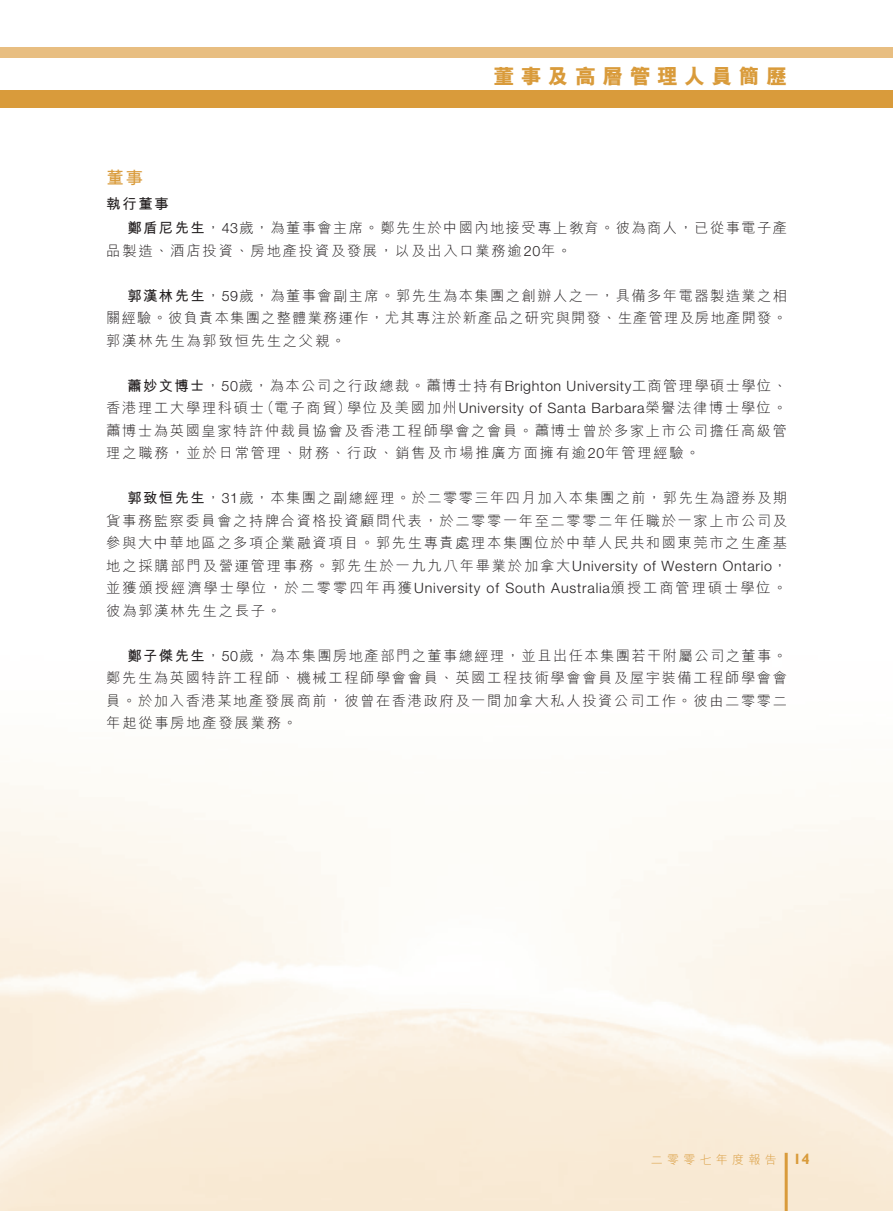
<style>
.page{position:relative;width:893px;height:1211px;background:#fff}
.page>*{position:absolute;margin:0;border:0;box-sizing:border-box;transform-origin:0 0}
.t1{font:800 21px "M Hei";letter-spacing:.295em;color:#d99b3b}
.t2{font:700 17.25px "M Hei";color:#d99b3b}
.t3{font:300 14.25px/22.5px "M Hei";letter-spacing:.125em;color:#231f20;text-align:justify}
.t4{font:300 14.25px/24.6px "M Hei";letter-spacing:.1em;color:#231f20}
.t5{font:300 12px "M Hei";letter-spacing:.355em;color:#d99b3b}
.s1{font-weight:700}
.s2{font-family:"Helvetica Neue"}
.s3{font-family:"Gill Sans";font-weight:700;font-size:15px}
</style>
<div class="page">
<img style="left:0;top:783px;width:892px;height:427px">
<div style="left:0;top:90px;width:892px;height:17px;background:#d99b3b"></div>
<div style="left:0;top:48px;width:892px;height:10px;background:#e8be81"></div>
<hr style="left:784px;top:1152px;width:3px;height:58px;background:#d99b3b">
<h1 class="t1" style="left:493px;top:68px;width:295px">董事及高層管理人員簡歷</h1>
<p class="t2" style="left:106px;top:171px;width:38px">董事</p>
<p class="t4" style="left:128px;top:193px;width:661px;text-indent:-21px"><span class="s1">執行董事<br>鄭盾尼先生</span>，<span class="s2">43</span>歲，為董事會主席。鄭先生於中國內地接受專上教育。彼為商人，已從事電子產</p>
<p class="t3" style="left:106px;top:241px;width:466px">品製造、酒店投資、房地產投資及發展，以及出入口業務逾<span class="s2">20</span>年。</p>
<p class="t3" style="left:106px;top:286px;width:682px;text-indent:21px"><span class="s1">郭漢林先生</span>，<span class="s2">59</span>歲，為董事會副主席。郭先生為本集團之創辦人之一，具備多年電器製造業之相關經驗。彼負責本集團之整體業務運作，尤其專注於新產品之研究與開發、生產管理及房地產開發。郭漢林先生為郭致囱先生之父親。</p>
<p class="t3" style="left:106px;top:376px;width:682px;text-indent:21px"><span class="s1">蕭妙文博士</span>，<span class="s2">50</span>歲，為本公司之行政總裁。蕭博士持有<span class="s2">Brighton University</span>工商管理學碩士學位、香港理工大學理科碩士（電子商貿）學位及美國加州<span class="s2">University of Santa Barbara</span>榮譽法律博士學位。蕭博士為英國皇家特許仲裁員協會及香港工程師學會之會員。蕭博士曾於多家上市公司擔任高級管理之職務，並於日常管理、財務、行政、銷售及市場推廣方面擁有逾<span class="s2">20</span>年管理經驗。</p>
<p class="t3" style="left:106px;top:488px;width:682px;text-indent:21px"><span class="s1">郭致囱先生</span>，<span class="s2">31</span>歲，本集團之副總經理。於二零零三年四月加入本集團之前，郭先生為證券及期貨事務監察委員會之持牌合資格投資顧問代表，於二零零一年至二零零二年任職於一家上市公司及參與大中華地區之多項企業融資項目。郭先生專責處理本集團位於中華人民共和國東莞市之生產基地之採購部門及營運管理事務。郭先生於一九九八年畢業於加拿大<span class="s2">University of Western Ontario</span>，並獲頒授經濟學士學位，於二零零四年再獲<span class="s2">University of South Australia</span>頒授工商管理碩士學位。彼為郭漢林先生之長子。</p>
<p class="t3" style="left:106px;top:646px;width:682px;text-indent:21px"><span class="s1">鄭子傑先生</span>，<span class="s2">50</span>歲，為本集團房地產部門之董事總經理，並且出任本集團若干附屬公司之董事。鄭先生為英國特許工程師、機械工程師學會會員、英國工程技術學會會員及屋宇裝備工程師學會會員。於加入香港某地產發展商前，彼曾在香港政府及一間加拿大私人投資公司工作。彼由二零零二年起從事房地產發展業務。</p>
<p class="t5" style="left:651px;top:1154px;width:160px">二零零七年度報告 <span class="s3">14</span></p>
</div>
